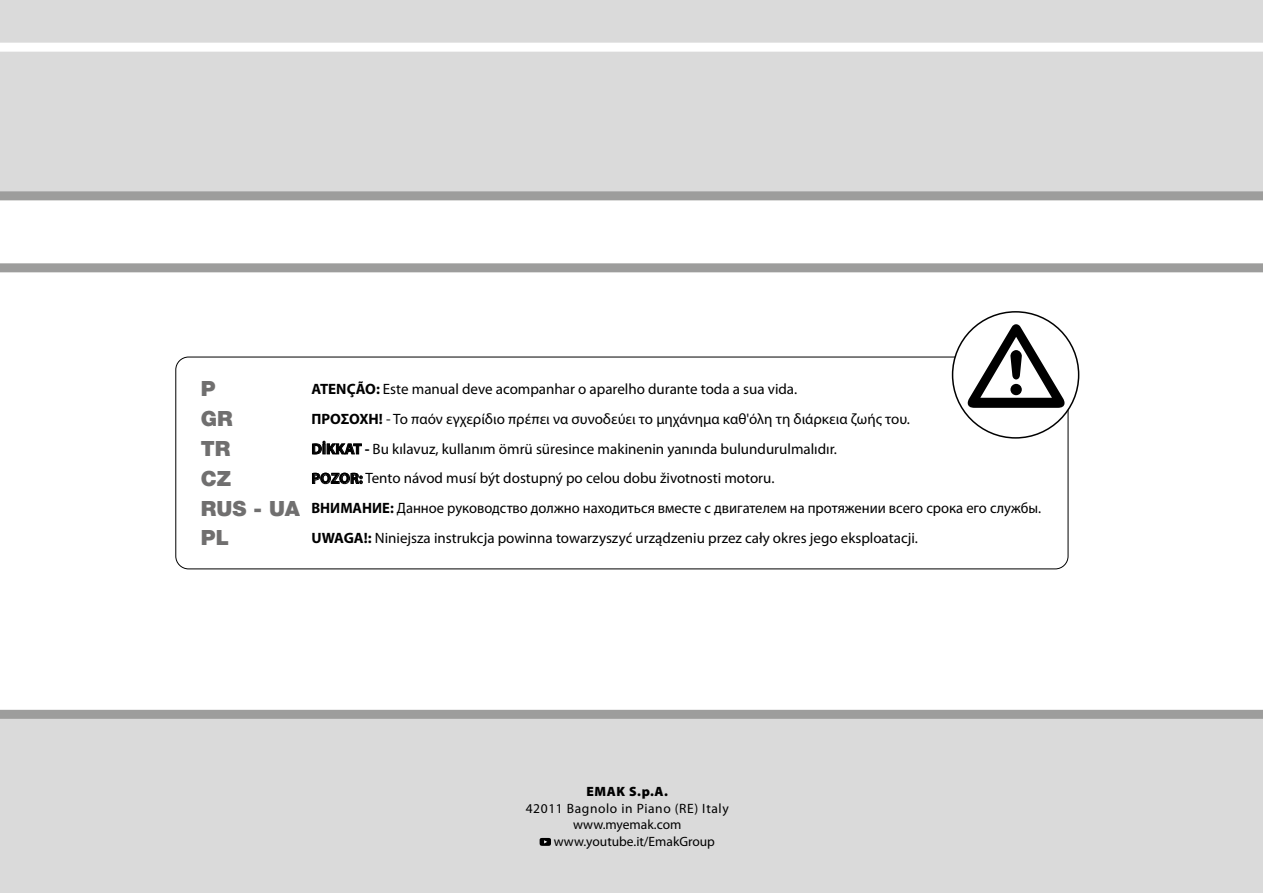
<style>
.page{position:relative;width:1263px;height:893px;background:#fff}
.page>*{position:absolute;margin:0;border:0;box-sizing:border-box;transform-origin:0 0}
.t1{font:900 21px "Helvetica Neue";color:#706f6f}
.t2{font:15px/29.7px "Myriad Pro";color:#000}
.t3{font:13.5px "Myriad Pro";letter-spacing:.01em;color:#000}
.t4{font:13.5px "Myriad Pro";letter-spacing:.045em;color:#000}
.t5{font:900 13.5px "Myriad Pro";color:#000}
.s1{font-weight:700}
.s2{font-family:"Helvetica Neue";font-weight:900;font-size:21px;color:#706f6f}
</style>
<div class="page">
<div style="left:0;top:0;width:1263px;height:195px;background:#dadada"></div>
<div style="left:0;top:43px;width:1263px;height:9px;background:#fff"></div>
<div style="left:0;top:191px;width:1263px;height:9px;background:#9d9d9c"></div>
<div style="left:0;top:263px;width:1263px;height:9px;background:#9d9d9c"></div>
<div style="left:0;top:716px;width:1263px;height:177px;background:#dadada"></div>
<div style="left:0;top:710px;width:1263px;height:9px;background:#9d9d9c"></div>
<svg style="left:540px;top:838px;width:11px;height:8px"></svg>
<div style="left:175px;top:357px;width:893px;height:212px;border:1px solid #000;border-radius:13px"></div>
<div style="left:952px;top:312px;width:127px;height:126px;background:#fff;border-radius:50%"></div>
<svg style="left:968px;top:324px;width:96px;height:12px"></svg>
<h1 class="t1" style="left:201px;top:376px;width:16px">P</h1>
<p class="t2" style="left:311px;top:375px;width:487px"><span class="s1">ATENÇÃO:</span> Este manual deve acompanhar o aparelho durante toda a sua vida.</p>
<h1 class="t1" style="left:201px;top:406px;width:33px">GR</h1>
<p class="t2" style="left:311px;top:404px;width:600px"><span class="s1">ΠΡΟΣΟΧΗ!</span> - Το παόν εγχερίδιο πρέπει να συνοδεύει το μηχάνημα καθ'όλη τη διάρκεια ζωής του.</p>
<h1 class="t1" style="left:201px;top:436px;width:31px">TR</h1>
<p class="t2" style="left:311px;top:434px;width:527px"><span class="s1">DİKKAT -</span> Bu kılavuz, kullanım ömrü süresince makinenin yanında bulundurulmalıdır.</p>
<h1 class="t1" style="left:201px;top:466px;width:32px">CZ</h1>
<p class="t2" style="left:201px;top:464px;width:842px;text-indent:111px"><span class="s1">POZOR:</span> Tento návod musí být dostupný po celou dobu životnosti motoru.<br><span class="s2">RUS - UA</span> <span class="s1">ВНИМАНИЕ:</span> Данное руководство должно находиться вместе с двигателем на протяжении всего срока его службы.</p>
<h1 class="t1" style="left:201px;top:525px;width:30px">PL</h1>
<p class="t2" style="left:311px;top:523px;width:608px"><span class="s1">UWAGA!:</span> Niniejsza instrukcja powinna towarzyszyć urządzeniu przez cały okres jego eksploatacji.</p>
<p class="t5" style="left:586px;top:784px;width:83px">EMAK S.p.A.</p>
<p class="t4" style="left:526px;top:801px;width:204px">42011 Bagnolo in Piano (RE) Italy</p>
<p class="t3" style="left:573px;top:817px;width:110px">www.myemak.com</p>
<p class="t3" style="left:554px;top:834px;width:162px">www.youtube.it/EmakGroup</p>
</div>
